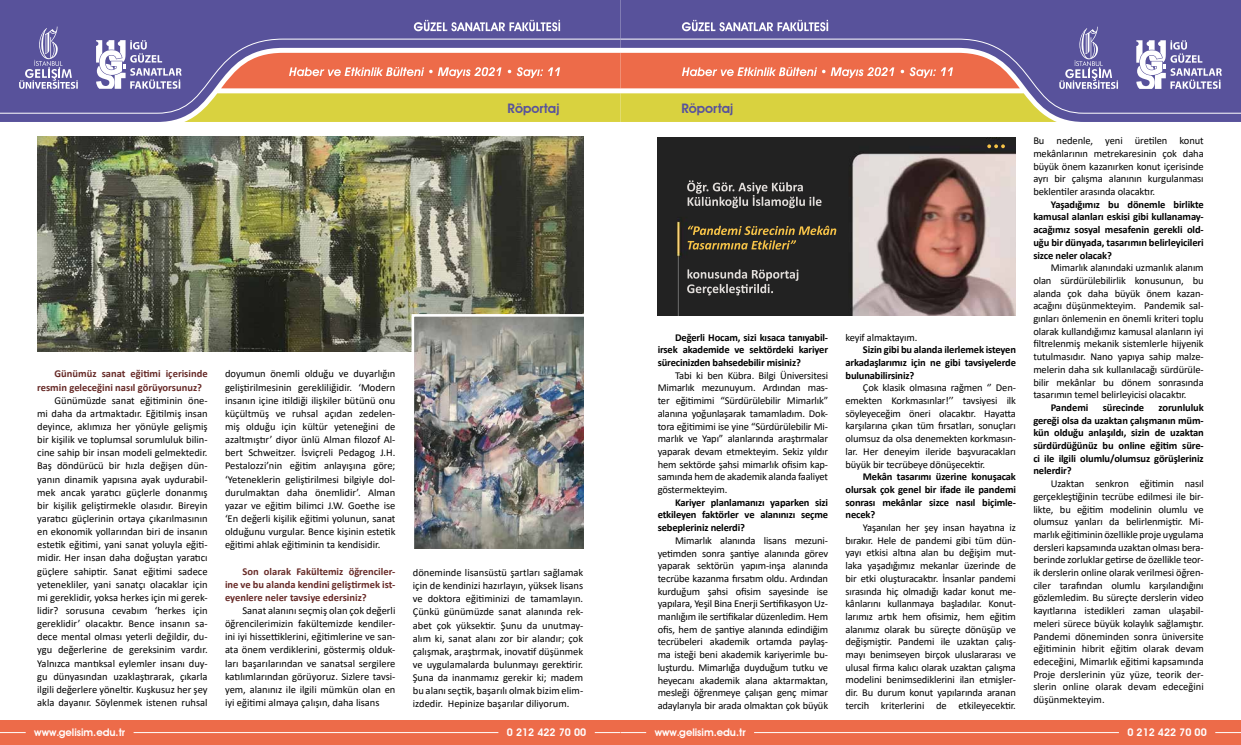
<style>
.page{position:relative;width:1241px;height:745px;background:#fff}
.page>*{position:absolute;margin:0;border:0;box-sizing:border-box;transform-origin:0 0}
.t1{font:600 13.12px "Avant Garde IT Cby BT";color:#58529c}
.t2{font:10.5px/12.7px "Calibri";letter-spacing:-.01em;color:#000;text-align:justify}
.t3{font:700 10.5px/12.7px "Calibri";letter-spacing:-.015em;color:#000;text-align:justify}
.t4{font:700 10.5px/13.1px "Calibri";color:#672a27}
.t5{font:600 10.5px "Avant Garde IT Cby BT";color:#fff}
</style>
<div class="page">
<div style="left:0;top:0;width:620px;height:122px;background:#58529b"></div>
<div style="left:0;top:38px;width:96px;height:76px;background:#58529b"></div>
<div style="left:620px;top:0;width:620px;height:122px;background:#58529b"></div>
<div style="left:1117px;top:38px;width:123px;height:76px;background:#58529b"></div>
<img style="left:37px;top:136px;width:546px;height:215px">
<img style="left:410px;top:312px;width:174px;height:237px">
<img style="left:657px;top:137px;width:358px;height:178px">
<svg style="left:987px;top:144px;width:17px;height:4px"></svg>
<svg style="left:687px;top:180px;width:134px;height:28px;background:#51504f"></svg>
<svg style="left:687px;top:225px;width:149px;height:24px;background:#55492b"></svg>
<svg style="left:687px;top:269px;width:111px;height:26px;background:#525150"></svg>
<div style="left:0;top:719px;width:620px;height:25px;background:#ed6b49"></div>
<hr style="left:134px;top:731px;width:364px;height:1px;background:#fff">
<div style="left:620px;top:719px;width:620px;height:25px;background:#ed6b49"></div>
<hr style="left:754px;top:731px;width:364px;height:1px;background:#fff">
<svg style="left:19px;top:27px;width:59px;height:62px;background:#7671ad"></svg>
<svg style="left:1136px;top:40px;width:85px;height:49px"></svg>
<svg style="left:96px;top:20px;width:1021px;height:102px;background:#b28e80"></svg>
<p class="t1" style="left:507px;top:100px;width:54px">Röportaj</p>
<p class="t4" style="left:37px;top:367px;width:172px;text-indent:17px">Günümüz sanat eğitimi içerisinde resmin geleceğini nasıl görüyorsunuz?</p>
<p class="t2" style="left:37px;top:393px;width:172px;line-height:13.1px;text-indent:17px">Günümüzde sanat eğitiminin öne&shy;mi daha da artmaktadır. Eğitilmiş insan deyince, aklımıza her yönüyle gelişmiş bir kişilik ve toplumsal sorumluluk bilin&shy;cine sahip bir insan modeli gelmektedir.<br>Baş döndürücü bir hızla değişen dün&shy;yanın dinamik yapısına ayak uydurabil&shy;mek ancak yaratıcı güçlerle donanmış bir kişilik geliştirmekle olasıdır. Bireyin yaratıcı güçlerinin ortaya çıkarılmasının en ekonomik yollarından biri de insanın estetik eğitimi, yani sanat yoluyla eğiti&shy;midir. Her insan daha doğuştan yaratıcı güçlere sahiptir. Sanat eğitimi sadece yetenekliler, yani sanatçı olacaklar için mi gereklidir, yoksa herkes için mi gerek&shy;lidir? sorusuna cevabım ‘herkes için gereklidir’ olacaktır. Bence insanın sa&shy;dece mental olması yeterli değildir, du&shy;ygu değerlerine de gereksinim vardır.<br>Yalnızca mantıksal eylemler insanı duy&shy;gu dünyasından uzaklaştırarak, çıkarla ilgili değerlere yöneltir. Kuşkusuz her şey akla dayanır. Söylenmek istenen ruhsal</p>
<p class="t2" style="left:225px;top:367px;width:172px;line-height:13.1px">doyumun önemli olduğu ve duyarlığın geliştirilmesinin gerekliliğidir. ‘Modern insanın içine itildiği ilişkiler bütünü onu küçültmüş ve ruhsal açıdan zedelen&shy;miş olduğu için kültür yeteneğini de azaltmıştır’ diyor ünlü Alman filozof Al&shy;bert Schweitzer. İsviçreli Pedagog J.H.<br>Pestalozzi’nin eğitim anlayışına göre; ‘Yeteneklerin geliştirilmesi bilgiyle dol&shy;durulmaktan daha önemlidir’. Alman yazar ve eğitim bilimci J.W. Goethe ise ‘En değerli kişilik eğitimi yolunun, sanat olduğunu vurgular. Bence kişinin estetik eğitimi ahlak eğitiminin ta kendisidir.</p>
<p class="t4" style="left:225px;top:564px;width:172px;text-align:justify;text-indent:17px">Son olarak Fakültemiz öğrenciler&shy;ine ve bu alanda kendini geliştirmek ist&shy;eyenlere neler tavsiye edersiniz?</p>
<p class="t2" style="left:225px;top:603px;width:172px;line-height:13.1px;text-indent:17px">Sanat alanını seçmiş olan çok değerli öğrencilerimizin fakültemizde kendiler&shy;ini iyi hissettiklerini, eğitimlerine ve san&shy;ata önem verdiklerini, göstermiş olduk&shy;ları başarılarından ve sanatsal sergilere katılımlarından görüyoruz. Sizlere tavsi&shy;yem, alanınız ile ilgili mümkün olan en iyi eğitimi almaya çalışın, daha lisans</p>
<p class="t2" style="left:413px;top:565px;width:172px;line-height:13.1px">döneminde lisansüstü şartları sağlamak için de kendinizi hazırlayın, yüksek lisans ve doktora eğitiminizi de tamamlayın.<br>Çünkü günümüzde sanat alanında rek&shy;abet çok yüksektir. Şunu da unutmay&shy;alım ki, sanat alanı zor bir alandır; çok çalışmak, araştırmak, inovatif düşünmek ve uygulamalarda bulunmayı gerektirir.<br>Şuna da inanmamız gerekir ki; madem bu alanı seçtik, başarılı olmak bizim elim&shy;izdedir. Hepinize başarılar diliyorum.</p>
<p class="t1" style="left:681px;top:100px;width:54px">Röportaj</p>
<p class="t3" style="left:657px;top:330px;width:172px;text-indent:17px">Değerli Hocam, sizi kısaca tanıyabil&shy;irsek akademide ve sektördeki kariyer sürecinizden bahsedebilir misiniz?</p>
<p class="t2" style="left:657px;top:368px;width:172px;text-indent:17px">Tabi ki ben Kübra. Bilgi Üniversitesi Mimarlık mezunuyum. Ardından mas&shy;ter eğitimimi “Sürdürülebilir Mimarlık” alanına yoğunlaşarak tamamladım. Dok&shy;tora eğitimimi ise yine “Sürdürülebilir Mi&shy;marlık ve Yapı” alanlarında araştırmalar yaparak devam etmekteyim. Sekiz yıldır hem sektörde şahsi mimarlık ofisim kap&shy;samında hem de akademik alanda faaliyet göstermekteyim.</p>
<p class="t3" style="left:657px;top:495px;width:172px;text-indent:17px">Kariyer planlamanızı yaparken sizi etkileyen faktörler ve alanınızı seçme sebepleriniz nelerdi?</p>
<p class="t2" style="left:657px;top:533px;width:172px;text-indent:17px">Mimarlık alanında lisans mezuni&shy;yetimden sonra şantiye alanında görev yaparak sektörün yapım-inşa alanında tecrübe kazanma fırsatım oldu. Ardından kurduğum şahsi ofisim sayesinde ise yapılara, Yeşil Bina Enerji Sertifikasyon Uz&shy;manlığım ile sertifikalar düzenledim. Hem ofis, hem de şantiye alanında edindiğim tecrübeleri akademik ortamda paylaş&shy;ma isteği beni akademik kariyerimle bu&shy;luşturdu. Mimarlığa duyduğum tutku ve heyecanı akademik alana aktarmaktan, mesleği öğrenmeye çalışan genç mimar adaylarıyla bir arada olmaktan çok büyük</p>
<p class="t2" style="left:845px;top:330px;width:73px">keyif almaktayım.</p>
<p class="t3" style="left:845px;top:343px;width:172px;text-indent:17px">Sizin gibi bu alanda ilerlemek isteyen arkadaşlarımız için ne gibi tavsiyelerde bulunabilirsiniz?</p>
<p class="t2" style="left:845px;top:381px;width:172px;text-indent:17px">Çok klasik olmasına rağmen ‘’ Den&shy;emekten Korkmasınlar!’’ tavsiyesi ilk söyleyeceğim öneri olacaktır. Hayatta karşılarına çıkan tüm fırsatları, sonuçları olumsuz da olsa denemekten korkmasın&shy;lar. Her deneyim ileride başvuracakları büyük bir tecrübeye dönüşecektir.</p>
<p class="t3" style="left:845px;top:470px;width:172px;text-indent:17px">Mekân tasarımı üzerine konuşacak olursak çok genel bir ifade ile pandemi sonrası mekânlar sizce nasıl biçimle&shy;necek?</p>
<p class="t2" style="left:845px;top:520px;width:172px;text-indent:17px">Yaşanılan her şey insan hayatına iz bırakır. Hele de pandemi gibi tüm dün&shy;yayı etkisi altına alan bu değişim mut&shy;laka yaşadığımız mekanlar üzerinde de bir etki oluşturacaktır. İnsanlar pandemi sırasında hiç olmadığı kadar konut me&shy;kânlarını kullanmaya başladılar. Konut&shy;larımız artık hem ofisimiz, hem eğitim alanımız olarak bu süreçte dönüşüp ve değişmiştir. Pandemi ile uzaktan çalış&shy;mayı benimseyen birçok uluslararası ve ulusal firma kalıcı olarak uzaktan çalışma modelini benimsediklerini ilan etmişler&shy;dir. Bu durum konut yapılarında aranan tercih kriterlerini de etkileyecektir.</p>
<p class="t2" style="left:1033px;top:134px;width:172px">Bu nedenle, yeni üretilen konut mekânlarının metrekaresinin çok daha büyük önem kazanırken konut içerisinde ayrı bir çalışma alanının kurgulanması beklentiler arasında olacaktır.</p>
<p class="t3" style="left:1033px;top:198px;width:172px;text-indent:17px">Yaşadığımız bu dönemle birlikte kamusal alanları eskisi gibi kullanamay&shy;acağımız sosyal mesafenin gerekli old&shy;uğu bir dünyada, tasarımın belirleyicileri sizce neler olacak?</p>
<p class="t2" style="left:1033px;top:261px;width:172px;text-indent:17px">Mimarlık alanındaki uzmanlık alanım olan sürdürülebilirlik konusunun, bu alanda çok daha büyük önem kazan&shy;acağını düşünmekteyim. Pandemik sal&shy;gınları önlemenin en önemli kriteri toplu olarak kullandığımız kamusal alanların iyi filtrelenmiş mekanik sistemlerle hijyenik tutulmasıdır. Nano yapıya sahip malze&shy;melerin daha sık kullanılacağı sürdürüle&shy;bilir mekânlar bu dönem sonrasında tasarımın temel belirleyicisi olacaktır.</p>
<p class="t3" style="left:1050px;top:400px;width:39px">Pandemi</p>
<p class="t3" style="left:1102px;top:400px;width:43px">sürecinde</p>
<p class="t3" style="left:1033px;top:400px;width:172px;text-indent:125px">zorunluluk gereği olsa da uzaktan çalışmanın müm&shy;kün olduğu anlaşıldı, sizin de uzaktan sürdürdüğünüz bu online eğitim süre&shy;ci ile ilgili olumlu/olumsuz görüşleriniz nelerdir?</p>
<p class="t2" style="left:1033px;top:476px;width:172px;text-indent:17px">Uzaktan senkron eğitimin nasıl gerçekleştiğinin tecrübe edilmesi ile bir&shy;likte, bu eğitim modelinin olumlu ve olumsuz yanları da belirlenmiştir. Mi&shy;marlık eğitiminin özellikle proje uygulama dersleri kapsamında uzaktan olması bera&shy;berinde zorluklar getirse de özellikle teor&shy;ik derslerin online olarak verilmesi öğren&shy;ciler tarafından olumlu karşılandığını gözlemledim. Bu süreçte derslerin video kayıtlarına istedikleri zaman ulaşabil&shy;meleri sürece büyük kolaylık sağlamıştır.<br>Pandemi döneminden sonra üniversite eğitiminin hibrit eğitim olarak devam edeceğini, Mimarlık eğitimi kapsamında Proje derslerinin yüz yüze, teorik der&shy;slerin online olarak devam edeceğini düşünmekteyim.</p>
<p class="t5" style="left:34px;top:725px;width:92px">www.gelisim.edu.tr</p>
<p class="t5" style="left:507px;top:725px;width:81px">0 212 422 70 00</p>
<p class="t5" style="left:654px;top:725px;width:92px">www.gelisim.edu.tr</p>
<p class="t5" style="left:1127px;top:725px;width:81px">0 212 422 70 00</p>
</div>
